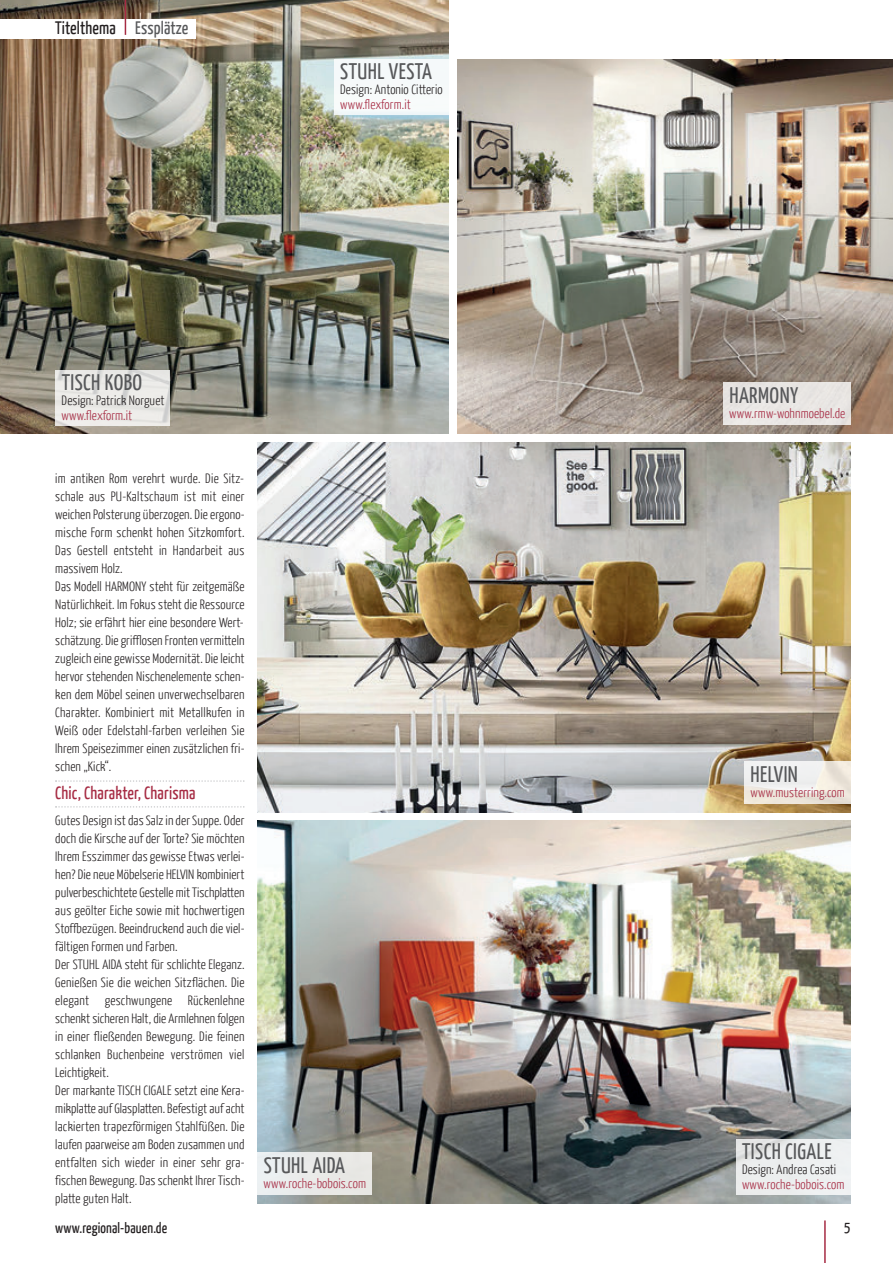
<style>
.page{position:relative;width:893px;height:1263px;background:#fff}
.page>*{position:absolute;margin:0;border:0;box-sizing:border-box;transform-origin:0 0}
.t1{font:22.5px "Yanone Kaffeesatz";letter-spacing:.02em;color:#57585a}
.t2{font:18px "Yanone Kaffeesatz";letter-spacing:.01em;color:#a62b43}
.t3{font:18px "Yanone Kaffeesatz";letter-spacing:.01em;color:#231f20}
.t4{font:15px "Yanone Kaffeesatz";letter-spacing:.01em;color:#231f20}
.t5{font:300 13.5px/18px "Yanone Kaffeesatz";letter-spacing:.01em;color:#231f20;text-align:justify}
.t6{font:300 13.5px "Yanone Kaffeesatz";letter-spacing:.01em;color:#a62b43}
.s1{color:#57585a}
</style>
<div class="page">
<img style="left:0;top:0;width:449px;height:434px">
<img style="left:257px;top:442px;width:593px;height:370px">
<img style="left:257px;top:821px;width:593px;height:382px">
<svg style="left:55px;top:780px;width:189px;height:2px"></svg>
<svg style="left:55px;top:806px;width:189px;height:2px"></svg>
<img style="left:457px;top:60px;width:436px;height:374px">
<div style="left:55px;top:370px;width:115px;height:55px;background:#fff;opacity:.8"></div>
<div style="left:334px;top:60px;width:115px;height:55px;background:#f6f9fa"></div>
<div style="left:723px;top:383px;width:127px;height:42px;background:#e9e6e3"></div>
<div style="left:736px;top:1140px;width:114px;height:55px;background:#edefef"></div>
<div style="left:257px;top:1152px;width:115px;height:43px;background:#eaeae9"></div>
<div style="left:744px;top:761px;width:106px;height:43px;background:#fff;opacity:.8"></div>
<hr style="left:824px;top:1220px;width:2px;height:43px;background:#a62b43">
<div style="left:0;top:19px;width:196px;height:19px;background:#fff"></div>
<hr style="left:125px;top:0;width:1px;height:35px;background:#a62b43">
<p class="t3" style="left:55px;top:17px;width:134px">Titelthema <span class="s1">Essplätze</span></p>
<p class="t1" style="left:340px;top:58px;width:93px">STUHL VESTA</p>
<p class="t5" style="left:340px;top:80px;width:104px">Design: Antonio Citterio</p>
<p class="t6" style="left:340px;top:96px;width:72px">www.flexform.it</p>
<p class="t1" style="left:62px;top:368px;width:82px">TISCH KOBO</p>
<p class="t5" style="left:62px;top:390px;width:104px">Design: Patrick Norguet</p>
<p class="t6" style="left:62px;top:407px;width:72px">www.flexform.it</p>
<p class="t5" style="left:55px;top:469px;width:191px">im antiken Rom verehrt wurde. Die Sitz&shy;schale aus PU-Kaltschaum ist mit einer weichen Polsterung überzogen. Die ergono&shy;mische Form schenkt hohen Sitzkomfort.<br>Das Gestell entsteht in Handarbeit aus massivem Holz.</p>
<p class="t5" style="left:55px;top:577px;width:191px">Das Modell HARMONY steht für zeitgemäße Natürlichkeit. Im Fokus steht die Ressource Holz; sie erfährt hier eine besondere Wert&shy;schätzung. Die grifflosen Fronten vermitteln zugleich eine gewisse Modernität. Die leicht hervor stehenden Nischenelemente schen&shy;ken dem Möbel seinen unverwechselbaren Charakter. Kombiniert mit Metallkufen in Weiß oder Edelstahl-farben verleihen Sie Ihrem Speisezimmer einen zusätzlichen fri&shy;schen „Kick“.</p>
<p class="t2" style="left:55px;top:782px;width:142px">Chic, Charakter, Charisma</p>
<p class="t5" style="left:55px;top:811px;width:191px">Gutes Design ist das Salz in der Suppe. Oder doch die Kirsche auf der Torte? Sie möchten Ihrem Esszimmer das gewisse Etwas verlei&shy;hen? Die neue Möbelserie HELVIN kombiniert pulverbeschichtete Gestelle mit Tischplatten aus geölter Eiche sowie mit hochwertigen Stoffbezügen. Beeindruckend auch die viel&shy;fältigen Formen und Farben.</p>
<p class="t5" style="left:55px;top:955px;width:191px">Der STUHL AIDA steht für schlichte Eleganz.<br>Genießen Sie die weichen Sitzflächen. Die elegant geschwungene Rückenlehne schenkt sicheren Halt, die Armlehnen folgen in einer fließenden Bewegung. Die feinen schlanken Buchenbeine verströmen viel Leichtigkeit.</p>
<p class="t5" style="left:55px;top:1081px;width:191px">Der markante TISCH CIGALE setzt eine Kera&shy;mikplatte auf Glasplatten. Befestigt auf acht lackierten trapezförmigen Stahlfüßen. Die laufen paarweise am Boden zusammen und entfalten sich wieder in einer sehr gra&shy;fischen Bewegung. Das schenkt Ihrer Tisch&shy;platte guten Halt.</p>
<p class="t1" style="left:264px;top:1151px;width:83px">STUHL AIDA</p>
<p class="t6" style="left:264px;top:1175px;width:104px">www.roche-bobois.com</p>
<p class="t1" style="left:729px;top:382px;width:70px">HARMONY</p>
<p class="t6" style="left:729px;top:405px;width:118px">www.rmw-wohnmoebel.de</p>
<p class="t1" style="left:751px;top:760px;width:49px">HELVIN</p>
<p class="t6" style="left:750px;top:784px;width:96px">www.musterring.com</p>
<p class="t1" style="left:742px;top:1138px;width:91px">TISCH CIGALE</p>
<p class="t5" style="left:742px;top:1160px;width:96px">Design: Andrea Casati</p>
<p class="t6" style="left:742px;top:1176px;width:104px">www.roche-bobois.com</p>
<p class="t4" style="left:55px;top:1218px;width:114px">www.regional-bauen.de</p>
<p class="t4" style="left:844px;top:1217px;width:8px">5</p>
</div>
